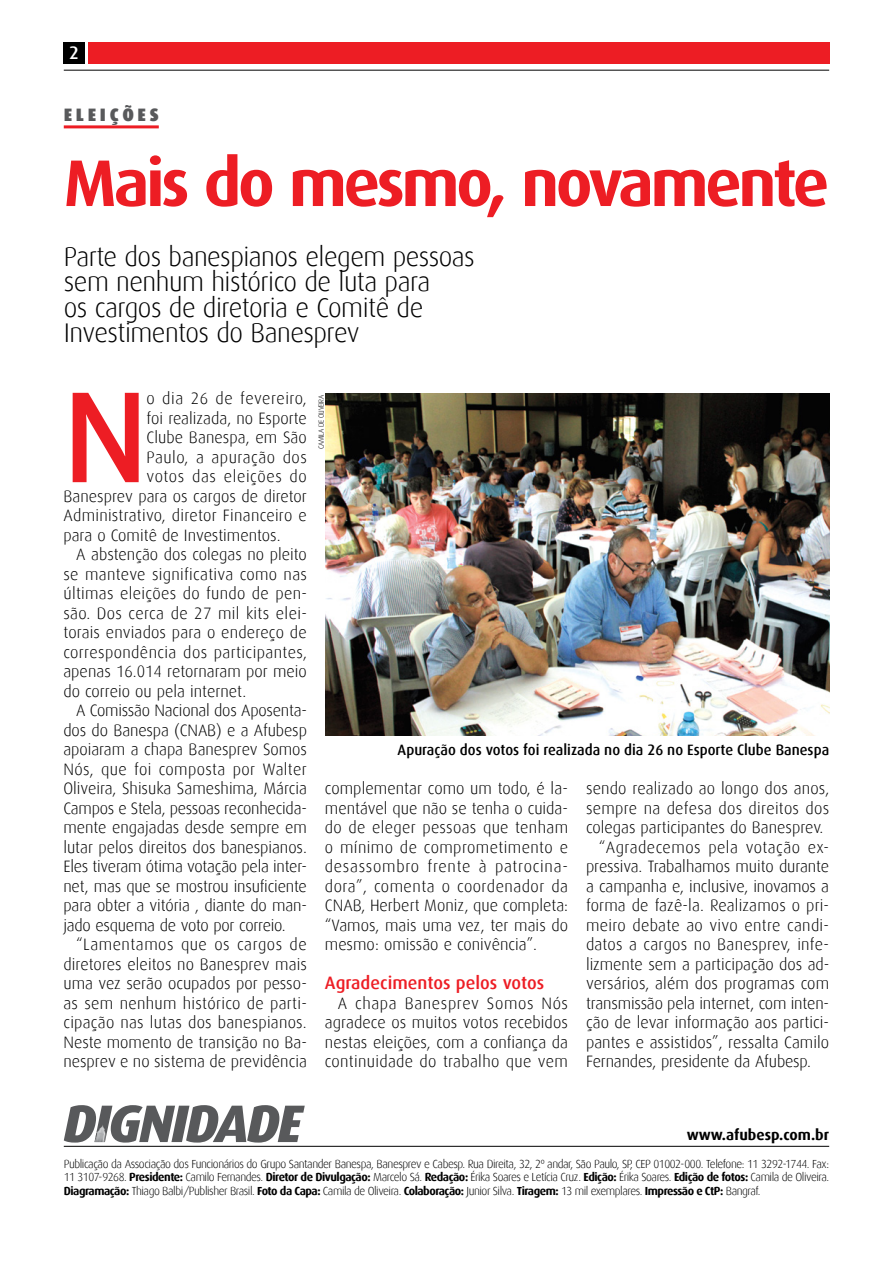
<style>
.page{position:relative;width:893px;height:1263px;background:#fff}
.page>*{position:absolute;margin:0;border:0;box-sizing:border-box;transform-origin:0 0}
.t1{font:500 129.9px "Dax";color:#ed1d24}
.t2{font:700 66px "Dax";color:#ed1d24}
.t3{font:300 27px/25.5px "Dax";letter-spacing:-.02em;color:#000}
.t4{font:500 18px "Dax";color:#ed1d24}
.t5{font:900 18px "Dax";letter-spacing:.2em;color:#58595b}
.t6{font:500 18px "Dax";color:#fff}
.t7{font:300 16.5px/19.5px "Dax";color:#000;text-align:justify}
.t8{font:300 16.5px "Dax";letter-spacing:.02em;color:#000}
.t9{font:300 16.5px "Dax";letter-spacing:.03em;color:#000}
.t10{font:300 16.5px "Dax";letter-spacing:.025em;color:#000}
.t11{font:300 16.5px "Dax";letter-spacing:.035em;color:#000}
.t12{font:500 15px "Dax";color:#000}
.t13{font:700 15px "Dax";color:#000}
.t14{font:300 11.7px/13.5px "Dax";letter-spacing:-.04em;color:#000;text-align:justify}
.t15{font:300 7.5px "Dax";letter-spacing:-.05em;color:#000}
.s1{font-weight:700}
</style>
<div class="page">
<div style="left:88px;top:43px;width:741px;height:21px;background:#ed1d24"></div>
<div style="left:63px;top:43px;width:22px;height:21px;background:#000"></div>
<hr style="left:64px;top:70px;width:765px;height:1px;background:#000">
<hr style="left:64px;top:125px;width:95px;height:3px;background:#ed1d24">
<hr style="left:64px;top:1146px;width:765px;height:1px;background:#000">
<svg style="left:64px;top:1105px;width:241px;height:37px"></svg>
<img style="left:95px;top:1124px;width:13px;height:18px">
<img style="left:325px;top:394px;width:504px;height:342px">
<p class="t6" style="left:69px;top:43px;width:11px">2</p>
<p class="t5" style="left:64px;top:105px;width:97px">ELEIÇÕES</p>
<h2 class="t2" style="left:64px;top:146px;width:767px">Mais do mesmo, novamente</h2>
<h3 class="t3" style="left:64px;top:244px;width:412px">Parte dos banespianos elegem pessoas sem nenhum histórico de luta para<br>os cargos de diretoria e Comitê de<br>I nvestimentos do Banesprev</h3>
<h1 class="t1" style="left:63px;top:365px;width:86px">N</h1>
<p class="t9" style="left:147px;top:389px;width:162px">o dia 26 de fevereiro,</p>
<p class="t7" style="left:147px;top:408px;width:162px">foi realizada, no Esporte</p>
<p class="t7" style="left:147px;top:428px;width:162px">Clube Banespa, em São</p>
<p class="t9" style="left:147px;top:448px;width:162px">Paulo, a apuração dos</p>
<p class="t11" style="left:147px;top:467px;width:162px">votos das eleições do</p>
<p class="t7" style="left:63px;top:486px;width:245px">Banesprev para os cargos de diretor</p>
<p class="t7" style="left:63px;top:506px;width:245px">Administrativo, diretor Financeiro e</p>
<p class="t7" style="left:63px;top:525px;width:219px">para o Comitê de I nvestimentos.</p>
<p class="t7" style="left:76px;top:545px;width:232px">A abstenção dos colegas no pleito</p>
<p class="t8" style="left:63px;top:565px;width:245px">se manteve significativa como nas</p>
<p class="t8" style="left:63px;top:584px;width:245px">últimas eleições do fundo de pen-</p>
<p class="t8" style="left:63px;top:604px;width:245px">são. Dos cerca de 27 mil kits elei-</p>
<p class="t7" style="left:63px;top:623px;width:245px">torais enviados para o endereço de</p>
<p class="t10" style="left:63px;top:643px;width:245px">correspondência dos participantes,</p>
<p class="t7" style="left:63px;top:662px;width:245px">apenas 16.014 retornaram por meio</p>
<p class="t7" style="left:63px;top:681px;width:184px">do correio ou pela internet.</p>
<p class="t7" style="left:76px;top:701px;width:232px">A Comissão Nacional dos Aposenta-</p>
<p class="t7" style="left:63px;top:720px;width:245px">dos do Banespa (CNAB) e a Afubesp</p>
<p class="t7" style="left:63px;top:740px;width:245px">apoiaram a chapa Banesprev Somos</p>
<p class="t8" style="left:63px;top:760px;width:245px">Nós, que foi composta por Walter</p>
<p class="t7" style="left:63px;top:779px;width:245px">Oliveira, Shisuka Sameshima, Márcia</p>
<p class="t7" style="left:63px;top:798px;width:245px">Campos e Stela, pessoas reconhecida-</p>
<p class="t7" style="left:63px;top:818px;width:245px">mente engajadas desde sempre em</p>
<p class="t7" style="left:63px;top:837px;width:245px">lutar pelos direitos dos banespianos.</p>
<p class="t7" style="left:63px;top:857px;width:245px">Eles tiveram ótima votação pela inter-</p>
<p class="t7" style="left:63px;top:876px;width:245px">net, mas que se mostrou insuficiente</p>
<p class="t7" style="left:63px;top:896px;width:245px">para obter a vitória , diante do man-</p>
<p class="t7" style="left:63px;top:915px;width:224px">jado esquema de voto por correio.</p>
<p class="t9" style="left:76px;top:935px;width:232px">“Lamentamos que os cargos de</p>
<p class="t7" style="left:63px;top:954px;width:245px">diretores eleitos no Banesprev mais</p>
<p class="t7" style="left:63px;top:974px;width:245px">uma vez serão ocupados por pesso-</p>
<p class="t7" style="left:63px;top:993px;width:245px">as sem nenhum histórico de parti-</p>
<p class="t7" style="left:63px;top:1013px;width:245px">cipação nas lutas dos banespianos.</p>
<p class="t7" style="left:63px;top:1032px;width:245px">Neste momento de transição no Ba-</p>
<p class="t7" style="left:63px;top:1052px;width:245px">nesprev e no sistema de previdência</p>
<p class="t15" style="left:317px;top:449px;width:55px;rotate:-90deg">Camila de Oliveira</p>
<p class="t12" style="left:398px;top:741px;width:433px">Apuração dos votos foi realizada no dia 26 no Esporte Clube Banespa</p>
<p class="t7" style="left:325px;top:779px;width:245px">complementar como um todo, é la&shy;mentável que não se tenha o cuida&shy;do de eleger pessoas que tenham o mínimo de comprometimento e desassombro frente à patrocina&shy;dora”, comenta o coordenador da CNAB, Herbert Moniz, que completa: “Vamos, mais uma vez, ter mais do mesmo: omissão e conivência”.</p>
<p class="t4" style="left:325px;top:973px;width:221px">Agradecimentos pelos votos</p>
<p class="t7" style="left:325px;top:993px;width:245px;text-indent:13px">A chapa Banesprev Somos Nós agradece os muitos votos recebidos nestas eleições, com a confiança da continuidade do trabalho que vem</p>
<p class="t7" style="left:586px;top:779px;width:245px">sendo realizado ao longo dos anos,</p>
<p class="t7" style="left:586px;top:798px;width:245px">sempre na defesa dos direitos dos</p>
<p class="t7" style="left:586px;top:818px;width:239px">colegas participantes do Banesprev.</p>
<p class="t9" style="left:599px;top:838px;width:232px">“Agradecemos pela votação ex-</p>
<p class="t7" style="left:586px;top:857px;width:245px">pressiva. Trabalhamos muito durante</p>
<p class="t7" style="left:586px;top:876px;width:245px">a campanha e, inclusive, inovamos a</p>
<p class="t7" style="left:586px;top:896px;width:245px">forma de fazê-la. Realizamos o pri-</p>
<p class="t7" style="left:586px;top:915px;width:245px">meiro debate ao vivo entre candi-</p>
<p class="t7" style="left:586px;top:935px;width:245px">datos a cargos no Banesprev, infe-</p>
<p class="t7" style="left:586px;top:954px;width:245px">lizmente sem a participação dos ad-</p>
<p class="t7" style="left:586px;top:974px;width:245px">versários, além dos programas com</p>
<p class="t7" style="left:586px;top:993px;width:245px">transmissão pela internet, com inten-</p>
<p class="t7" style="left:586px;top:1013px;width:244px">ção de levar informação aos partici-</p>
<p class="t7" style="left:586px;top:1032px;width:245px">pantes e assistidos”, ressalta Camilo</p>
<p class="t7" style="left:586px;top:1052px;width:226px">Fernandes, presidente da Afubesp.</p>
<p class="t13" style="left:687px;top:1126px;width:144px">www.afubesp.com.br</p>
<p class="t14" style="left:64px;top:1157px;width:767px">Publicação da Associação dos Funcionários do Grupo Santander Banespa, Banesprev e Cabesp. Rua Direita, 32, 2º andar, São Paulo, SP, CEP 01002-000. Telefone: 11 3292-1744. Fax:<br>11 3107-9268. <span class="s1">Presidente:</span> Camilo Fernandes. <span class="s1">Diretor de Divulgação:</span> Marcelo Sá. <span class="s1">Redação:</span> Érika Soares e Letícia Cruz. <span class="s1">Edição:</span> Érika Soares. <span class="s1">Edição de fotos:</span> Camila de Oliveira.<br><span class="s1">Diagramação:</span> Thiago Balbi/Publisher Brasil. <span class="s1">Foto da Capa:</span> Camila de Oliveira. <span class="s1">Colaboração:</span> Junior Silva. <span class="s1">Tiragem:</span> 13 mil exemplares. <span class="s1">Impressão e CtP:</span> Bangraf.</p>
</div>
